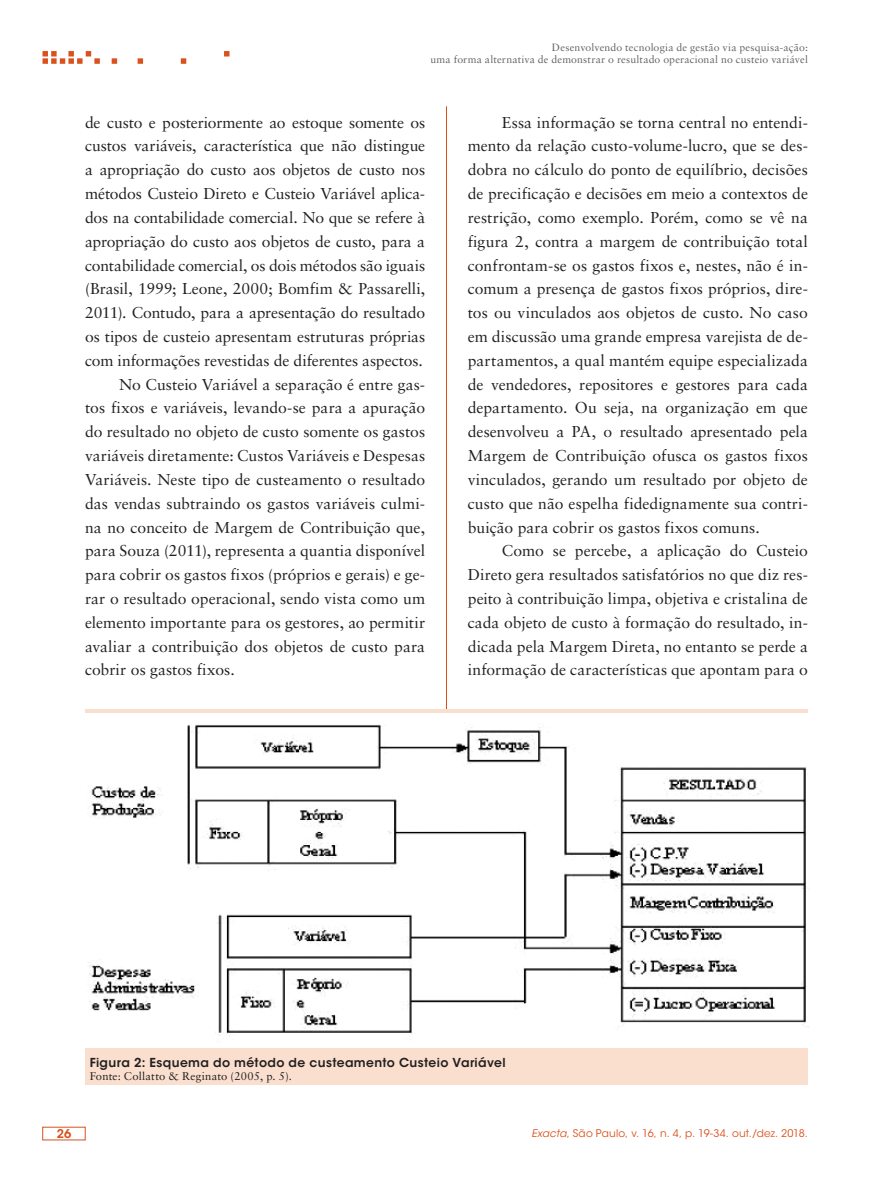
<style>
.page{position:relative;width:893px;height:1191px;background:#fff}
.page>*{position:absolute;margin:0;border:0;box-sizing:border-box;transform-origin:0 0}
.ex_Normal{font:15.75px/23.9px "Sabon LT Std";color:#231f20;text-align:justify}
.ex_Tabela_-_titulo{font:600 12.3px "ITC Avant Garde Std";letter-spacing:.03em;color:#231f20}
.t1{font:600 12px "ITC Avant Garde Std";color:#da511d}
.ex_Tabela_-_nota{font:11.25px "Sabon LT Std";letter-spacing:.015em;color:#231f20}
.t2{font:10.5px/12.6px "Sabon LT Std";letter-spacing:.015em;color:#636366;text-align:right}
.t3{font:10.5px "ITC Avant Garde Std";letter-spacing:.02em;color:#da511d}
.s1{font-style:italic}
</style>
<div class="page">
<hr style="left:446px;top:106px;width:1px;height:978px;background:#da511d">
<svg style="left:43px;top:51px;width:186px;height:13px"></svg>
<div style="left:85px;top:709px;width:723px;height:375px;background:#fadfce"></div>
<img style="left:85px;top:713px;width:723px;height:334px">
<p class="t2" style="left:430px;top:41px;width:379px">Desenvolvendo tecnologia de gestão via pesquisa-ação:<br>uma forma alternativa de demonstrar o resultado operacional no custeio variável</p>
<p class="ex_Normal" style="left:85px;top:110px;width:342px">de custo e posteriormente ao estoque somente os custos variáveis, característica que não distingue a apropriação do custo aos objetos de custo nos métodos Custeio Direto e Custeio Variável aplica&shy;dos na contabilidade comercial. No que se refere à apropriação do custo aos objetos de custo, para a contabilidade comercial, os dois métodos são iguais (Brasil, 1999; Leone, 2000; Bomfim &amp; Passarelli, 2011). Contudo, para a apresentação do resultado os tipos de custeio apresentam estruturas próprias com informações revestidas de diferentes aspectos.</p>
<p class="ex_Normal" style="left:85px;top:372px;width:342px;text-indent:34px">No Custeio Variável a separação é entre gas&shy;tos fixos e variáveis, levando-se para a apuração do resultado no objeto de custo somente os gastos variáveis diretamente: Custos Variáveis e Despesas Variáveis. Neste tipo de custeamento o resultado das vendas subtraindo os gastos variáveis culmi&shy;na no conceito de Margem de Contribuição que, para Souza (2011), representa a quantia disponível para cobrir os gastos fixos (próprios e gerais) e ge&shy;rar o resultado operacional, sendo vista como um elemento importante para os gestores, ao permitir avaliar a contribuição dos objetos de custo para cobrir os gastos fixos.</p>
<p class="ex_Normal" style="left:468px;top:110px;width:342px;text-indent:34px">Essa informação se torna central no entendi&shy;mento da relação custo-volume-lucro, que se des&shy;dobra no cálculo do ponto de equilíbrio, decisões de precificação e decisões em meio a contextos de restrição, como exemplo. Porém, como se vê na figura 2, contra a margem de contribuição total confrontam-se os gastos fixos e, nestes, não é in&shy;comum a presença de gastos fixos próprios, dire&shy;tos ou vinculados aos objetos de custo. No caso em discussão uma grande empresa varejista de de&shy;partamentos, a qual mantém equipe especializada de vendedores, repositores e gestores para cada departamento. Ou seja, na organização em que desenvolveu a PA, o resultado apresentado pela Margem de Contribuição ofusca os gastos fixos vinculados, gerando um resultado por objeto de custo que não espelha fidedignamente sua contri&shy;buição para cobrir os gastos fixos comuns.</p>
<p class="ex_Normal" style="left:468px;top:539px;width:342px;text-indent:34px">Como se percebe, a aplicação do Custeio Direto gera resultados satisfatórios no que diz res&shy;peito à contribuição limpa, objetiva e cristalina de cada objeto de custo à formação do resultado, in&shy;dicada pela Margem Direta, no entanto se perde a informação de características que apontam para o</p>
<p class="ex_Tabela_-_titulo" style="left:90px;top:1054px;width:417px">Figura 2: Esquema do método de custeamento Custeio Variável</p>
<p class="ex_Tabela_-_nota" style="left:90px;top:1069px;width:204px">Fonte: Collatto &amp; Reginato (2005, p. 5).</p>
<p class="t1" style="left:57px;top:1126px;width:16px">26</p>
<p class="t3" style="left:531px;top:1127px;width:278px"><span class="s1">Exacta</span>, São Paulo, v. 16, n. 4, p. 19-34. out./dez. 2018.</p>
</div>
